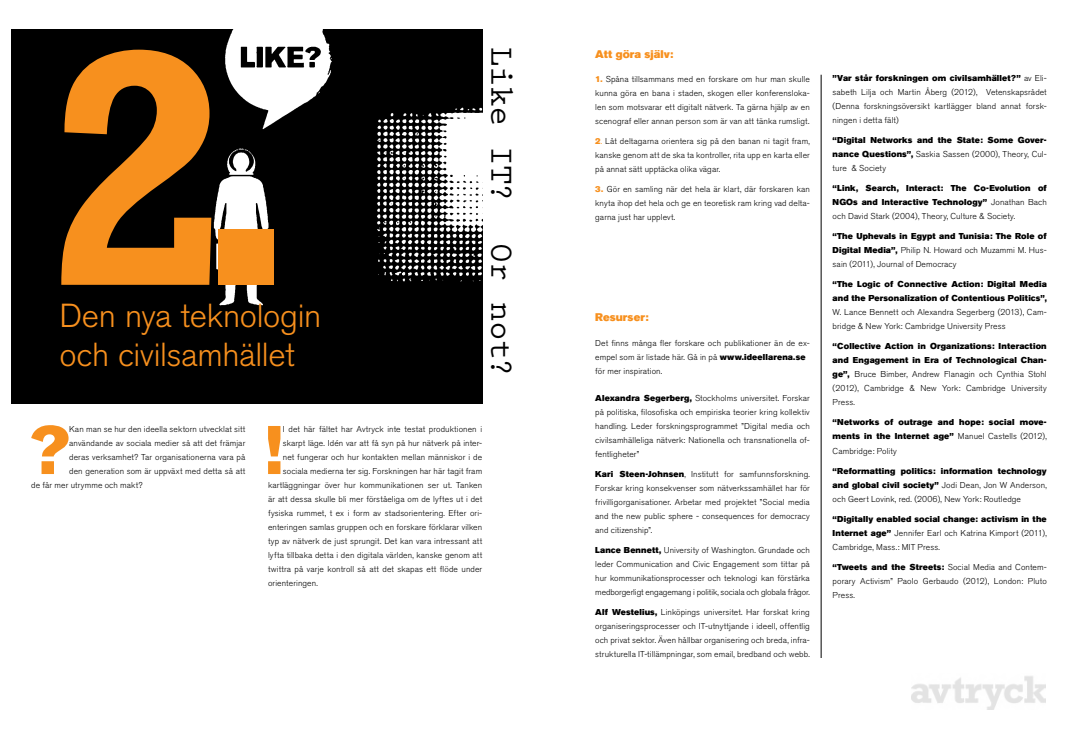
<style>
.page{position:relative;width:1078px;height:752px;background:#fff}
.page>*{position:absolute;margin:0;border:0;box-sizing:border-box;transform-origin:0 0}
.t1{font:700 340px "Rockwell";color:#f7901e}
.t2{font:68px "Akzidenz Grotesk BE Super";color:#f7901e}
.t3{font:300 33px/39.6px "Akzidenz Grotesk BE";letter-spacing:-.01em;color:#f7901e}
.t4{font:700 33px "Prestige Elite";letter-spacing:-.02em;color:#000}
.t5{font:11px "Akzidenz Grotesk BE Super";letter-spacing:.005em;color:#f7901e}
.t6{font:300 8.5px/14px "Akzidenz Grotesk BE";letter-spacing:.01em;color:#000;text-align:justify}
.t7{font:8.5px/14px "Akzidenz Grotesk BE Super";letter-spacing:.015em;color:#000}
.s1{font-family:"Akzidenz Grotesk BE Super";font-weight:400;color:#f7901e}
.s2{color:#f7901e}
.s3{font-family:"Akzidenz Grotesk BE Super";font-weight:400}
.s4{font-family:"Akzidenz Grotesk BE";font-weight:300}
</style>
<div class="page">
<img style="left:11px;top:30px;width:472px;height:373px">
<hr style="left:820px;top:75px;width:1px;height:582px;background:#000">
<img style="left:911px;top:676px;width:134px;height:32px">
<h1 class="t1" style="left:45px;top:-36px;width:263px">2.</h1>
<h3 class="t3" style="left:60px;top:296px;width:263px">Den nya teknologin och civilsamhället</h3>
<h3 class="t4" style="left:519px;top:47px;width:332px;rotate:90deg">Like IT? Or not?</h3>
<h2 class="t2" style="left:28px;top:410px;width:43px">?</h2>
<p class="t6" style="left:69px;top:422px;width:177px">Kan man se hur den ideella sektorn utvecklat sitt</p>
<p class="t6" style="left:69px;top:436px;width:178px">användande av sociala medier så att det främjar</p>
<p class="t6" style="left:69px;top:450px;width:178px">deras verksamhet? Tar organisationerna vara på</p>
<p class="t6" style="left:69px;top:464px;width:178px">den generation som är uppväxt med detta så att</p>
<p class="t6" style="left:31px;top:478px;width:113px">de får mer utrymme och makt?</p>
<h2 class="t2" style="left:263px;top:410px;width:21px">!</h2>
<p class="t6" style="left:283px;top:422px;width:201px">I det här fältet har Avtryck inte testat produktionen i</p>
<p class="t6" style="left:283px;top:436px;width:201px">skarpt läge. Idén var att få syn på hur nätverk på inter-</p>
<p class="t6" style="left:283px;top:450px;width:201px">net fungerar och hur kontakten mellan människor i de</p>
<p class="t6" style="left:283px;top:464px;width:201px">sociala medierna ter sig. Forskningen har här tagit fram</p>
<p class="t6" style="left:268px;top:478px;width:215px">kartläggningar över hur kommunikationen ser ut. Tanken</p>
<p class="t6" style="left:268px;top:492px;width:215px">är att dessa skulle bli mer förståeliga om de lyftes ut i det</p>
<p class="t6" style="left:268px;top:506px;width:216px">fysiska rummet, t ex i form av stadsorientering. Efter ori-</p>
<p class="t6" style="left:268px;top:520px;width:215px">enteringen samlas gruppen och en forskare förklarar vilken</p>
<p class="t6" style="left:268px;top:534px;width:216px">typ av nätverk de just sprungit. Det kan vara intressant att</p>
<p class="t6" style="left:268px;top:548px;width:216px">lyfta tillbaka detta i den digitala världen, kanske genom att</p>
<p class="t6" style="left:268px;top:562px;width:216px">twittra på varje kontroll så att det skapas ett flöde under</p>
<p class="t6" style="left:268px;top:576px;width:51px">orienteringen.</p>
<p class="t5" style="left:595px;top:48px;width:80px">Att göra själv:</p>
<p class="t6" style="left:595px;top:72px;width:216px"><span class="s1">1.</span> Spåna tillsammans med en forskare om hur man skulle kunna göra en bana i staden, skogen eller konferensloka&shy;len som motsvarar ett digitalt nätverk. Ta gärna hjälp av en scenograf eller annan person som är van att tänka rumsligt.</p>
<p class="t6" style="left:595px;top:134px;width:216px"><span class="s1">2</span><span class="s2">.</span> Låt deltagarna orientera sig på den banan ni tagit fram, kanske genom att de ska ta kontroller, rita upp en karta eller på annat sätt upptäcka olika vägar.</p>
<p class="t6" style="left:595px;top:182px;width:216px"><span class="s1">3.</span> Gör en samling när det hela är klart, där forskaren kan knyta ihop det hela och ge en teoretisk ram kring vad delta&shy;garna just har upplevt.</p>
<p class="t5" style="left:595px;top:311px;width:55px">Resurser:</p>
<p class="t6" style="left:595px;top:335px;width:216px;text-align:left">Det finns många fler forskare och publikationer än de ex&shy;empel som är listade här. Gå in på <span class="s3">www.ideellarena.se </span>för mer inspiration.</p>
<p class="t6" style="left:595px;top:391px;width:216px"><span class="s3">Alexandra Segerberg,</span> Stockholms universitet. Forskar på politiska, filosofiska och empiriska teorier kring kollektiv handling. Leder forskningsprogrammet ”Digital media och civilsamhälleliga nätverk: Nationella och transnationella of&shy;fentligheter”</p>
<p class="t6" style="left:595px;top:467px;width:216px"><span class="s3">Kari Steen-Johnsen</span>, Institutt for samfunnsforskning.<br>Forskar kring konsekvenser som nätverkssamhället har för frivilligorganisationer. Arbetar med projektet ”Social media and the new public sphere - consequences for democracy and citizenship”.</p>
<p class="t6" style="left:595px;top:543px;width:216px"><span class="s3">Lance Bennett,</span> University of Washington. Grundade och leder Communication and Civic Engagement som tittar på hur kommunikationsprocesser och teknologi kan förstärka medborgerligt engagemang i politik, sociala och globala frågor.</p>
<p class="t6" style="left:595px;top:605px;width:216px"><span class="s3">Alf Westelius,</span> Linköpings universitet. Har forskat kring organiseringsprocesser och IT-utnyttjande i ideell, offentlig och privat sektor. Även hållbar organisering och breda, infra&shy;strukturella IT-tillämpningar, som email, bredband och webb.</p>
<p class="t7" style="left:832px;top:71px;width:216px">”Var står forskningen om civilsamhället?” <span class="s4">av Eli-</span></p>
<p class="t6" style="left:832px;top:85px;width:216px">sabeth Lilja och Martin Åberg (2012), Vetenskapsrådet (Denna forskningsöversikt kartlägger bland annat forsk&shy;ningen i detta fält)</p>
<p class="t7" style="left:832px;top:133px;width:216px">“Digital Networks and the State: Some Gover-</p>
<p class="t6" style="left:832px;top:147px;width:216px"><span class="s3">nance Questions”,</span> Saskia Sassen (2000), Theory, Cul&shy;ture &amp; Society</p>
<p class="t7" style="left:832px;top:181px;width:216px">“Link, Search, Interact: The Co-Evolution of<br>NGOs and Interactive Technology” <span class="s4">Jonathan Bach</span></p>
<p class="t6" style="left:832px;top:209px;width:184px">och David Stark (2004), Theory, Culture &amp; Society.</p>
<p class="t7" style="left:832px;top:229px;width:215px">“The Uphevals in Egypt and Tunisia: The Role of</p>
<p class="t6" style="left:832px;top:243px;width:216px"><span class="s3">Digital Media”,</span> Philip N. Howard och Muzammi M. Hus&shy;sain (2011), Journal of Democracy</p>
<p class="t7" style="left:832px;top:277px;width:216px">“The Logic of Connective Action: Digital Media and the Personalization of Contentious Politics”,</p>
<p class="t6" style="left:832px;top:305px;width:216px">W. Lance Bennett och Alexandra Segerberg (2013), Cam&shy;bridge &amp; New York: Cambridge University Press</p>
<p class="t7" style="left:832px;top:339px;width:216px">“Collective Action in Organizations: Interaction and Engagement in Era of Technological Chan-</p>
<p class="t6" style="left:832px;top:367px;width:215px"><span class="s3">ge”,</span> Bruce Bimber, Andrew Flanagin och Cynthia Stohl (2012), Cambridge &amp; New York: Cambridge University Press.</p>
<p class="t7" style="left:832px;top:415px;width:216px">“Networks of outrage and hope: social move&shy;ments in the Internet age” <span class="s4">Manuel Castells (2012),</span></p>
<p class="t6" style="left:832px;top:443px;width:66px">Cambridge: Polity</p>
<p class="t7" style="left:832px;top:463px;width:216px">“Reformatting politics: information technology and global civil society” <span class="s4">Jodi Dean, Jon W Anderson,</span></p>
<p class="t6" style="left:832px;top:491px;width:190px">och Geert Lovink, red. (2006), New York: Routledge</p>
<p class="t7" style="left:832px;top:511px;width:216px">“Digitally enabled social change: activism in the</p>
<p class="t6" style="left:832px;top:525px;width:215px"><span class="s3">Internet age”</span> Jennifer Earl och Katrina Kimport (2011),<br>Cambridge, Mass.: MIT Press.</p>
<p class="t7" style="left:832px;top:559px;width:216px">“Tweets and the Streets: <span class="s4">Social Media and Contem-</span></p>
<p class="t6" style="left:832px;top:573px;width:216px">porary Activism” Paolo Gerbaudo (2012), London: Pluto<br>Press.</p>
</div>
